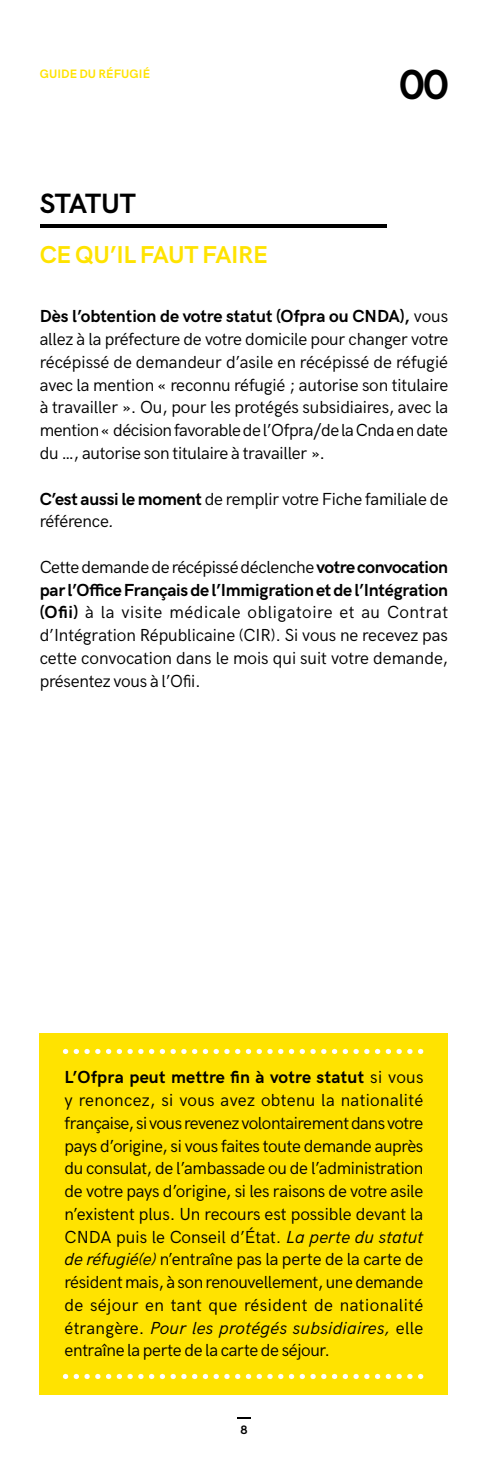
<style>
.page{position:relative;width:488px;height:1474px;background:#fff}
.page>*{position:absolute;margin:0;border:0;box-sizing:border-box;transform-origin:0 0}
.t1{font:700 42px "HK Grotesk";color:#000}
.t2{font:700 28px "HK Grotesk";letter-spacing:-.015em;color:#000}
.t3{font:700 24.5px "HK Grotesk";letter-spacing:-.01em;color:#ffe300}
.t4{font:17.5px/22.8px "HK Grotesk";letter-spacing:-.015em;color:#000;text-align:justify}
.t5{font:700 12.25px "HK Grotesk";letter-spacing:.01em;color:#ffe300}
.t6{font:700 12.25px "HK Grotesk";color:#000}
.s1{font-weight:700}
.s2{font-style:italic}
</style>
<div class="page">
<div style="left:40px;top:1033px;width:408px;height:361px;background:#ffe300"></div>
<hr style="left:40px;top:224px;width:346px;height:4px;background:#000">
<svg style="left:65px;top:1048px;width:355px;height:6px"></svg>
<svg style="left:65px;top:1373px;width:355px;height:5px"></svg>
<svg style="left:237px;top:1417px;width:14px;height:1px"></svg>
<p class="t5" style="left:40px;top:65px;width:112px">GUIDE DU RÉFUGIÉ</p>
<h1 class="t1" style="left:399px;top:53px;width:50px">00</h1>
<h2 class="t2" style="left:40px;top:182px;width:97px">STATUT</h2>
<h3 class="t3" style="left:40px;top:236px;width:230px">CE QU’IL FAUT FAIRE</h3>
<p class="t4" style="left:40px;top:304px;width:410px"><span class="s1">Dès l’obtention de votre statut (Ofpra ou CNDA),</span> vous allez à la préfecture de votre domicile pour changer votre récépissé de demandeur d’asile en récépissé de réfugié avec la mention « reconnu réfugié ; autorise son titulaire à travailler ». Ou, pour les protégés subsidiaires, avec la mention « décision favorable de l’Ofpra/de la Cnda en date du …, autorise son titulaire à travailler ».</p>
<p class="t4" style="left:40px;top:486px;width:410px"><span class="s1">C’est aussi le moment</span> de remplir votre Fiche familiale de référence<span class="s2">.</span></p>
<p class="t4" style="left:40px;top:554px;width:409px">Cette demande de récépissé déclenche <span class="s1">votre convocation par l’Office Français de l’Immigration et de l’Intégration (Ofii)</span> à la visite médicale obligatoire et au Contrat d’Intégration Républicaine (CIR). Si vous ne recevez pas cette convocation dans le mois qui suit votre demande, présentez vous à l’Ofii.</p>
<p class="t4" style="left:64px;top:1064px;width:360px"><span class="s1">L’Ofpra peut mettre fin à votre statut</span> si vous y renoncez, si vous avez obtenu la nationalité française, si vous revenez volontairement dans votre pays d’origine, si vous faites toute demande auprès du consulat, de l’ambassade ou de l’administration de votre pays d’origine, si les raisons de votre asile n’existent plus. Un recours est possible devant la CNDA puis le Conseil d’État. <span class="s2">La perte du statut de réfugié(e)</span> n’entraîne pas la perte de la carte de résident mais, à son renouvellement, une demande de séjour en tant que résident de nationalité étrangère. <span class="s2">Pour les protégés subsidiaires,</span> elle entraîne la perte de la carte de séjour.</p>
<p class="t6" style="left:240px;top:1420px;width:9px">8</p>
</div>
